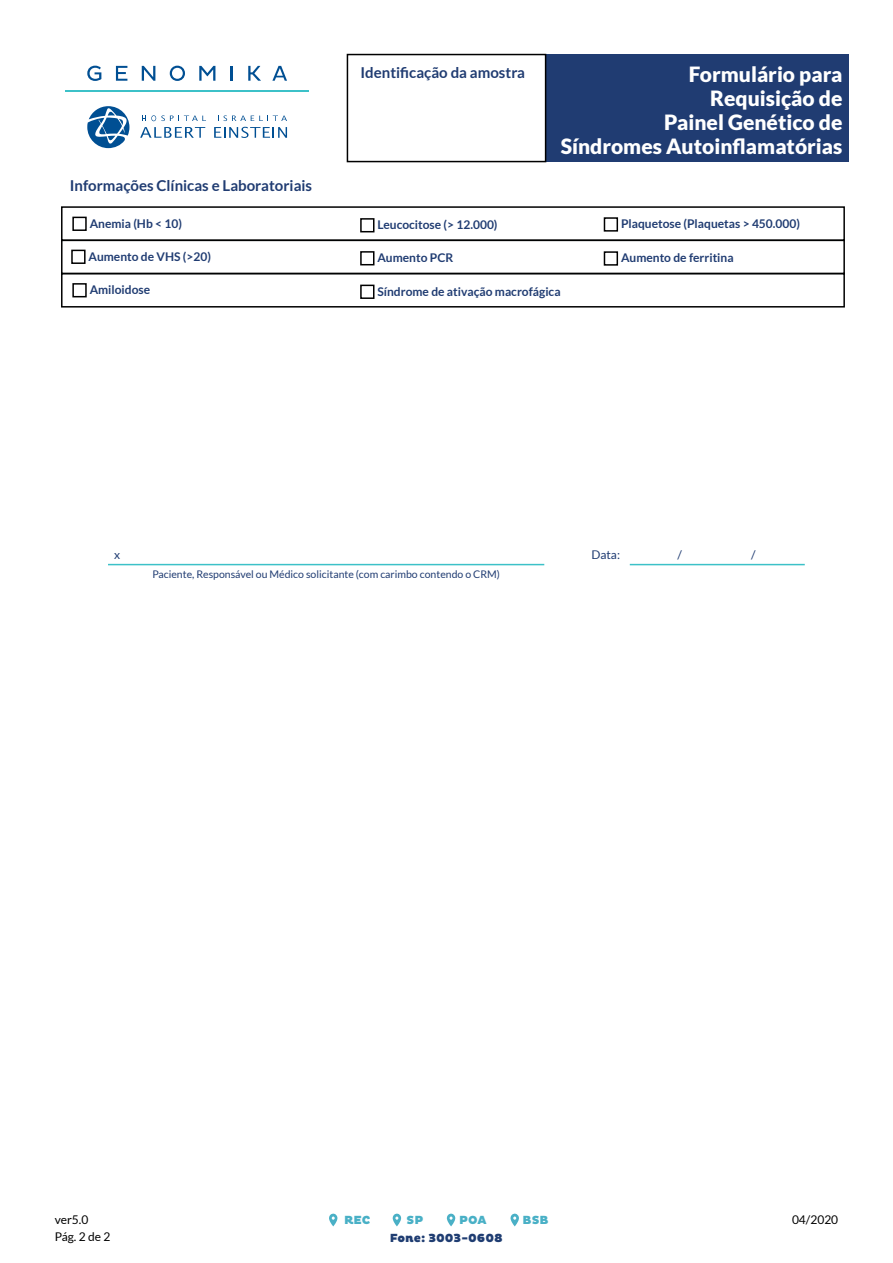
<style>
.page{position:relative;width:893px;height:1263px;background:#fff}
.page>*{position:absolute;margin:0;border:0;box-sizing:border-box;transform-origin:0 0}
.t1{font:900 21px/24px "Lato";color:#fff;text-align:right}
.t2{font:700 15px "Lato";color:#203c72}
.t3{font:700 12px "Lato";color:#203c72}
.t4{font:12px/16.5px "Lato";color:#000}
.t5{font:900 12px "Pluto";color:#1f3d72}
.t6{font:900 12px "Pluto";color:#49b0c6}
.t7{font:12px "Lato";color:#203c72}
.t8{font:10.5px "Lato";color:#203c72}
</style>
<div class="page">
<div style="left:410px;top:55px;width:438px;height:107px;background:#203c72"></div>
<div style="left:347px;top:55px;width:199px;height:107px;background:#fff"></div>
<div style="left:347px;top:54px;width:199px;height:108px;border:2px solid #000"></div>
<div style="left:71px;top:250px;width:15px;height:14px;border:2px solid #000"></div>
<div style="left:360px;top:251px;width:14px;height:14px;border:2px solid #000"></div>
<div style="left:604px;top:251px;width:14px;height:15px;border:2px solid #000"></div>
<hr style="left:108px;top:564px;width:436px;height:1px;background:#3cc1c8">
<hr style="left:630px;top:564px;width:175px;height:1px;background:#3cc1c8">
<div style="left:61px;top:273px;width:784px;height:35px;border:2px solid #000101"></div>
<div style="left:72px;top:283px;width:15px;height:14px;border:2px solid #000"></div>
<div style="left:360px;top:285px;width:14px;height:14px;border:2px solid #000"></div>
<div style="left:61px;top:206px;width:784px;height:35px;border:2px solid #000101"></div>
<div style="left:72px;top:217px;width:15px;height:14px;border:2px solid #000"></div>
<div style="left:360px;top:218px;width:14px;height:14px;border:2px solid #000"></div>
<div style="left:604px;top:217px;width:14px;height:15px;border:2px solid #000"></div>
<hr style="left:65px;top:90px;width:244px;height:2px;background:#3cc1c8">
<svg style="left:87px;top:66px;width:14px;height:15px"></svg>
<svg style="left:116px;top:66px;width:11px;height:15px"></svg>
<svg style="left:142px;top:66px;width:13px;height:15px"></svg>
<svg style="left:170px;top:66px;width:15px;height:15px"></svg>
<svg style="left:199px;top:66px;width:16px;height:15px"></svg>
<svg style="left:231px;top:66px;width:2px;height:15px"></svg>
<svg style="left:248px;top:66px;width:13px;height:15px"></svg>
<svg style="left:272px;top:66px;width:15px;height:15px"></svg>
<svg style="left:87px;top:106px;width:42px;height:42px"></svg>
<svg style="left:214px;top:127px;width:73px;height:11px"></svg>
<svg style="left:218px;top:115px;width:69px;height:6px"></svg>
<svg style="left:140px;top:127px;width:65px;height:11px"></svg>
<svg style="left:142px;top:115px;width:64px;height:6px"></svg>
<svg style="left:329px;top:1213px;width:8px;height:13px"></svg>
<svg style="left:447px;top:1213px;width:8px;height:13px"></svg>
<svg style="left:393px;top:1213px;width:8px;height:13px"></svg>
<svg style="left:510px;top:1213px;width:9px;height:13px"></svg>
<p class="t2" style="left:70px;top:177px;width:244px">Informações Clínicas e Laboratoriais</p>
<p class="t2" style="left:361px;top:63px;width:166px">Identificação da amostra</p>
<h1 class="t1" style="left:561px;top:62px;width:283px">Formulário para<br>Requisição de<br>Painel Genético de<br>Síndromes Autoinflamatórias</h1>
<p class="t3" style="left:90px;top:216px;width:94px">Anemia (Hb &lt; 10)</p>
<p class="t3" style="left:377px;top:218px;width:122px">Leucocitose (&gt; 12.000)</p>
<p class="t3" style="left:621px;top:217px;width:181px">Plaquetose (Plaquetas &gt; 450.000)</p>
<p class="t3" style="left:89px;top:249px;width:124px">Aumento de VHS (&gt;20)</p>
<p class="t3" style="left:377px;top:251px;width:77px">Aumento PCR</p>
<p class="t3" style="left:621px;top:251px;width:114px">Aumento de ferritina</p>
<p class="t3" style="left:90px;top:283px;width:62px">Amiloidose</p>
<p class="t3" style="left:377px;top:284px;width:185px">Síndrome de ativação macrofágica</p>
<p class="t7" style="left:114px;top:548px;width:8px">x</p>
<p class="t7" style="left:591px;top:548px;width:30px">Data:</p>
<p class="t7" style="left:677px;top:548px;width:6px">/</p>
<p class="t7" style="left:751px;top:548px;width:6px">/</p>
<p class="t8" style="left:152px;top:568px;width:349px">Paciente, Responsável ou Médico solicitante (com carimbo contendo o CRM)</p>
<p class="t4" style="left:55px;top:1212px;width:57px">ver5.0<br>Pág. 2 de 2</p>
<p class="t6" style="left:344px;top:1213px;width:28px">REC</p>
<p class="t6" style="left:407px;top:1213px;width:18px">SP</p>
<p class="t6" style="left:459px;top:1213px;width:29px">POA</p>
<p class="t6" style="left:523px;top:1213px;width:27px">BSB</p>
<p class="t4" style="left:792px;top:1212px;width:48px">04/2020</p>
<p class="t5" style="left:390px;top:1231px;width:114px">Fone: 3003-0608</p>
</div>
